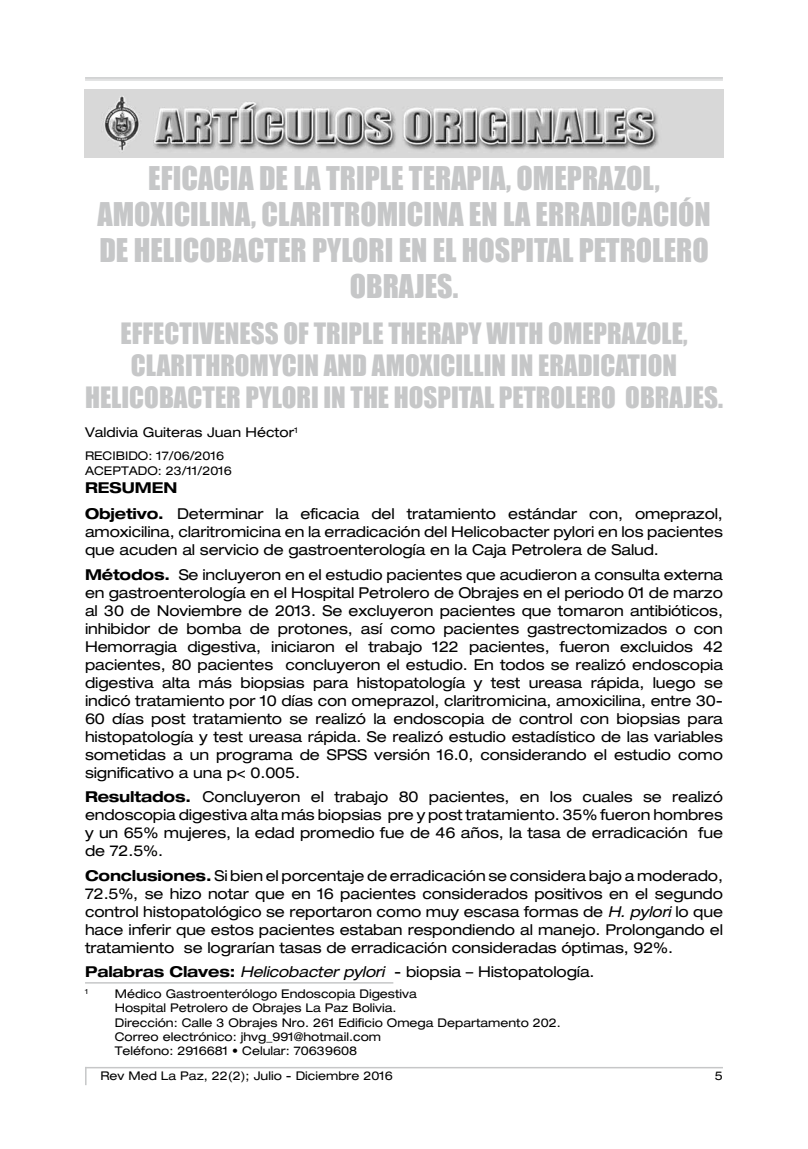
<style>
.page{position:relative;width:808px;height:1149px;background:#fff}
.page>*{position:absolute;margin:0;border:0;box-sizing:border-box;transform-origin:0 0}
.t1{font:30px/36px "Impact";color:#c6c7c8;text-align:center}
.t2{font:27px/32.4px "Impact";color:#c6c7c8;text-align:center}
.t3{font:expanded 15px/18px "Helvetica Neue LT Std";letter-spacing:-.01em;color:#000;text-align:justify}
.t4{font:expanded 13.5px "Helvetica Neue LT Std";color:#000}
.t5{font:expanded 12px/14.4px "Helvetica Neue LT Std";color:#000}
.t6{font:expanded 7.05px "Helvetica Neue LT Std";color:#000}
.s1{font-weight:700}
.s2{font-style:italic}
</style>
<div class="page">
<hr style="left:85px;top:77px;width:638px;height:2px;background:#c6c7c8">
<hr style="left:85px;top:80px;width:638px;height:1px;background:#c6c7c8">
<hr style="left:85px;top:1066px;width:638px;height:2px;background:#c6c7c8">
<svg style="left:85px;top:1066px;width:2px;height:18px"></svg>
<img style="left:85px;top:89px;width:638px;height:68px">
<hr style="left:85px;top:981px;width:308px;height:2px;background:#c6c7c8">
<h1 class="t1" style="left:97px;top:160px;width:615px">EFICACIA DE LA TRIPLE TERAPIA, OMEPRAZOL, AMOXICILINA, CLARITROMICINA EN LA ERRADICACIÓN DE HELICOBACTER PYLORI EN EL HOSPITAL PETROLERO OBRAJES.</h1>
<h2 class="t2" style="left:85px;top:316px;width:639px">EFFECTIVENESS OF TRIPLE THERAPY WITH OMEPRAZOLE,<br>CLARITHROMYCIN AND AMOXICILLIN IN ERADICATION<br>HELICOBACTER PYLORI IN THE HOSPITAL PETROLERO OBRAJES.</h2>
<p class="t4" style="left:85px;top:424px;width:214px">Valdivia Guiteras Juan Héctor<sup>1</sup></p>
<p class="t5" style="left:85px;top:448px;width:148px">RECIBIDO: 17/06/2016<br>ACEPTADO: 23/11/2016</p>
<p class="t3" style="left:85px;top:474px;width:639px;line-height:26.5px"><span class="s1">RESUMEN<br>Objetivo.</span> Determinar la eficacia del tratamiento estándar con, omeprazol,</p>
<p class="t3" style="left:85px;top:522px;width:639px">amoxicilina, claritromicina en la erradicación del Helicobacter pylori en los pacientes que acuden al servicio de gastroenterología en la Caja Petrolera de Salud.</p>
<p class="t3" style="left:85px;top:565px;width:639px"><span class="s1">Métodos.</span> Se incluyeron en el estudio pacientes que acudieron a consulta externa en gastroenterología en el Hospital Petrolero de Obrajes en el periodo 01 de marzo al 30 de Noviembre de 2013. Se excluyeron pacientes que tomaron antibióticos, inhibidor de bomba de protones, así como pacientes gastrectomizados o con Hemorragia digestiva, iniciaron el trabajo 122 pacientes, fueron excluidos 42 pacientes, 80 pacientes concluyeron el estudio. En todos se realizó endoscopia digestiva alta más biopsias para histopatología y test ureasa rápida, luego se indicó tratamiento por 10 días con omeprazol, claritromicina, amoxicilina, entre 30- 60 días post tratamiento se realizó la endoscopia de control con biopsias para histopatología y test ureasa rápida. Se realizó estudio estadístico de las variables sometidas a un programa de SPSS versión 16.0, considerando el estudio como significativo a una p&lt; 0.005.</p>
<p class="t3" style="left:85px;top:787px;width:639px"><span class="s1">Resultados.</span> Concluyeron el trabajo 80 pacientes, en los cuales se realizó endoscopia digestiva alta más biopsias pre y post tratamiento. 35% fueron hombres y un 65% mujeres, la edad promedio fue de 46 años, la tasa de erradicación fue de 72.5%.</p>
<p class="t3" style="left:85px;top:865px;width:639px"><span class="s1">Conclusiones.</span> Si bien el porcentaje de erradicación se considera bajo a moderado, 72.5%, se hizo notar que en 16 pacientes considerados positivos en el segundo control histopatológico se reportaron como muy escasa formas de <span class="s2">H. pylori</span> lo que hace inferir que estos pacientes estaban respondiendo al manejo. Prolongando el tratamiento se lograrían tasas de erradicación consideradas óptimas, 92%.</p>
<p class="t3" style="left:85px;top:962px;width:511px"><span class="s1">Palabras Claves:</span> <span class="s2">Helicobacter pylori</span> - biopsia – Histopatología.</p>
<p class="t6" style="left:85px;top:986px;width:5px">1</p>
<p class="t5" style="left:115px;top:985px;width:448px">Médico Gastroenterólogo Endoscopia Digestiva<br>Hospital Petrolero de Obrajes La Paz Bolivia.<br>Dirección: Calle 3 Obrajes Nro. 261 Edificio Omega Departamento 202.<br>Correo electrónico: jhvg_991@hotmail.com<br>Teléfono: 2916681 • Celular: 70639608</p>
<p class="t5" style="left:100px;top:1068px;width:294px">Rev Med La Paz, 22(2); Julio - Diciembre 2016</p>
<p class="t5" style="left:715px;top:1067px;width:10px">5</p>
</div>
